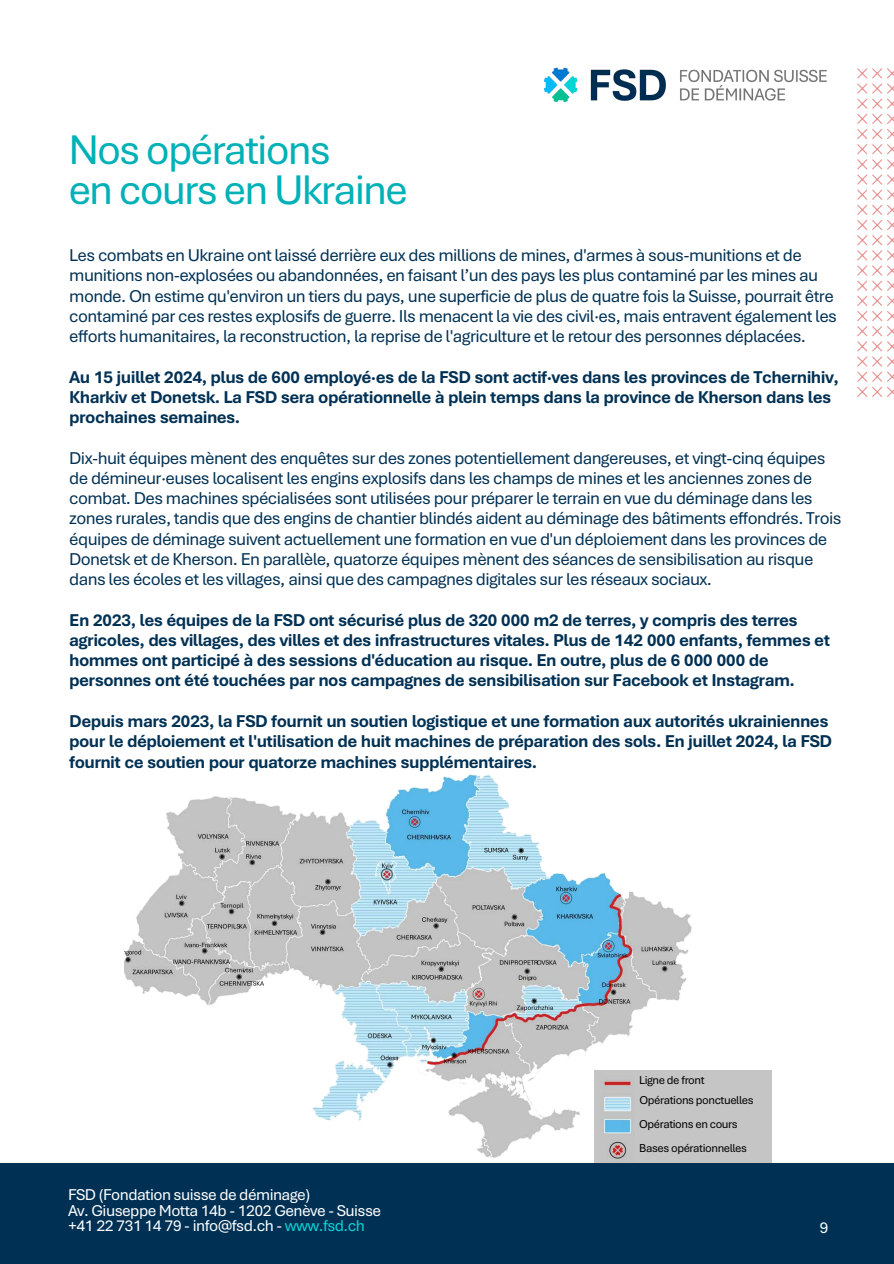
<style>
.page{position:relative;width:894px;height:1264px;background:#fff}
.page>*{position:absolute;margin:0;border:0;box-sizing:border-box;transform-origin:0 0}
.t1{font:43.5px "Bierstadt";letter-spacing:-.045em;color:#00b1b7}
.t2{font:18px/20.2px "Bierstadt";letter-spacing:-.035em;color:#003154}
.t3{font:700 18px/20.2px "Bierstadt";letter-spacing:-.035em;color:#003154}
.t4{font:16.5px/15.8px "Bierstadt";letter-spacing:-.035em;color:#fff}
.t5{font:12px "Bierstadt";letter-spacing:-.035em;color:#000}
.s1{color:#06d6d6}
</style>
<div class="page">
<img style="left:544px;top:67px;width:283px;height:36px">
<svg style="left:857px;top:68px;width:36px;height:329px"></svg>
<img style="left:124px;top:775px;width:568px;height:383px">
<div style="left:593px;top:1070px;width:178px;height:93px;background:#c5c5c5"></div>
<img style="left:600px;top:1081px;width:31px;height:78px">
<div style="left:0;top:1163px;width:893px;height:100px;background:#003154"></div>
<h2 class="t1" style="left:68px;top:131px;width:264px">Nos opérations</h2>
<h2 class="t1" style="left:68px;top:172px;width:341px">en cours en Ukraine</h2>
<h1 class="t2" style="left:69px;top:246px;width:769px">Les combats en Ukraine ont laissé derrière eux des millions de mines, d'armes à sous-munitions et de munitions non-explosées ou abandonnées, en faisant l’un des pays les plus contaminé par les mines au monde. On estime qu'environ un tiers du pays, une superficie de plus de quatre fois la Suisse, pourrait être contaminé par ces restes explosifs de guerre. Ils menacent la vie des civil·es, mais entravent également les efforts humanitaires, la reconstruction, la reprise de l'agriculture et le retour des personnes déplacées.</h1>
<p class="t3" style="left:69px;top:368px;width:770px">Au 15 juillet 2024, plus de 600 employé·es de la FSD sont actif·ves dans les provinces de Tchernihiv,<br>Kharkiv et Donetsk. La FSD sera opérationnelle à plein temps dans la province de Kherson dans les prochaines semaines.</p>
<h3 class="t2" style="left:69px;top:449px;width:773px">Dix-huit équipes mènent des enquêtes sur des zones potentiellement dangereuses, et vingt-cinq équipes de démineur·euses localisent les engins explosifs dans les champs de mines et les anciennes zones de combat. Des machines spécialisées sont utilisées pour préparer le terrain en vue du déminage dans les zones rurales, tandis que des engins de chantier blindés aident au déminage des bâtiments effondrés. Trois équipes de déminage suivent actuellement une formation en vue d'un déploiement dans les provinces de Donetsk et de Kherson. En parallèle, quatorze équipes mènent des séances de sensibilisation au risque dans les écoles et les villages, ainsi que des campagnes digitales sur les réseaux sociaux.</h3>
<h2 class="t3" style="left:69px;top:611px;width:762px">En 2023, les équipes de la FSD ont sécurisé plus de 320 000 m2 de terres, y compris des terres agricoles, des villages, des villes et des infrastructures vitales. Plus de 142 000 enfants, femmes et hommes ont participé à des sessions d'éducation au risque. En outre, plus de 6 000 000 de personnes ont été touchées par nos campagnes de sensibilisation sur Facebook et Instagram.</h2>
<h3 class="t3" style="left:69px;top:712px;width:764px">Depuis mars 2023, la FSD fournit un soutien logistique et une formation aux autorités ukrainiennes pour le déploiement et l'utilisation de huit machines de préparation des sols. En juillet 2024, la FSD fournit ce soutien pour quatorze machines supplémentaires.</h3>
<p class="t5" style="left:639px;top:1075px;width:67px">Ligne de front</p>
<p class="t5" style="left:639px;top:1094px;width:115px">Opérations ponctuelles</p>
<p class="t5" style="left:639px;top:1119px;width:100px">Opérations en cours</p>
<p class="t5" style="left:639px;top:1143px;width:109px">Bases opérationnelles</p>
<p class="t4" style="left:68px;top:1187px;width:314px">FSD (Fondation suisse de déminage)<br>Av. Giuseppe Motta 14b - 1202 Genève - Suisse</p>
<p class="t4" style="left:68px;top:1219px;width:298px">+41 22 731 14 79 - info@fsd.ch - <span class="s1">www.fsd.ch</span></p>
<h3 class="t4" style="left:819px;top:1221px;width:10px">9</h3>
</div>
